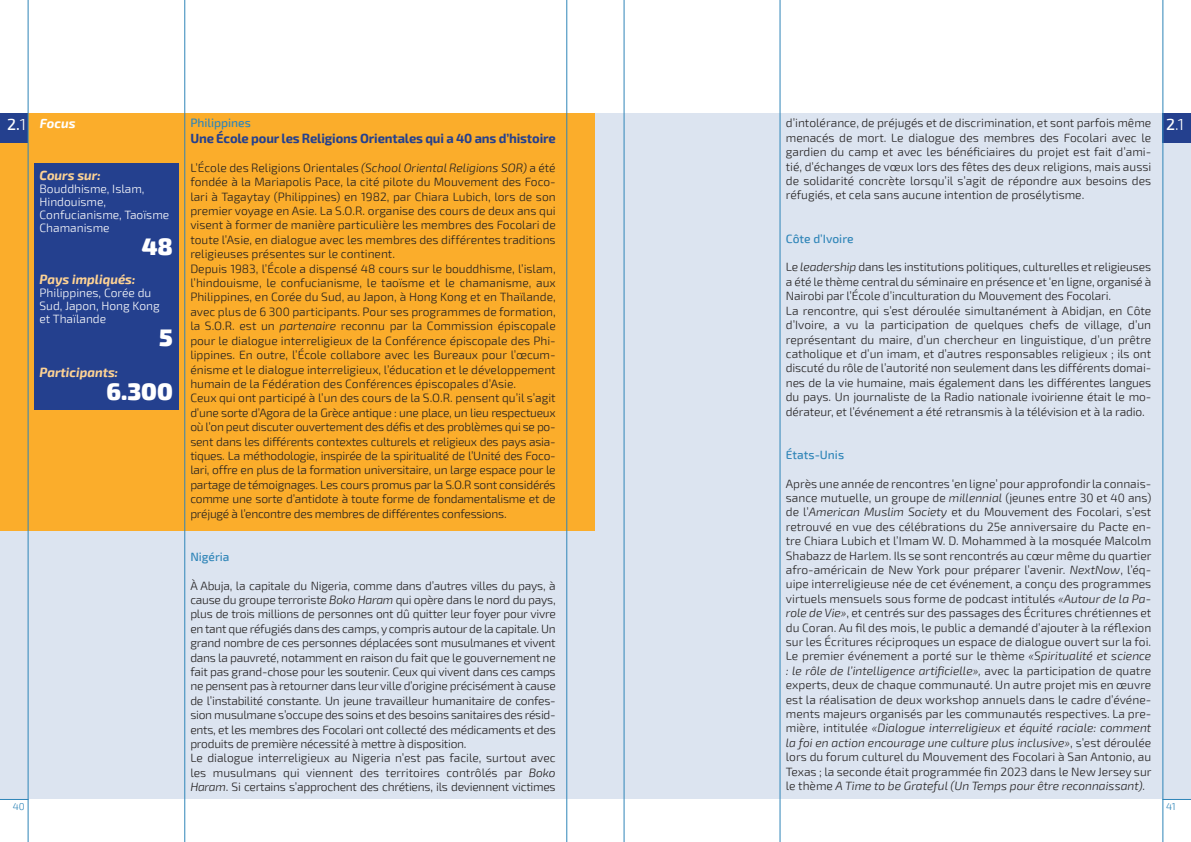
<style>
.page{position:relative;width:1191px;height:842px;background:#fff}
.page>*{position:absolute;margin:0;border:0;box-sizing:border-box;transform-origin:0 0}
.t1{font:900 24px "Exo 2";color:#fff}
.t2{font:500 16px "Exo 2";color:#fff}
.t3{font:300 16px "Exo 2";color:#fff}
.t4{font:700 13px "Exo 2";letter-spacing:-.01em;color:#24408e}
.t5{font:italic 700 13px "Exo 2";color:#fed394}
.t6{font:italic 700 13px "Exo 2";color:#fff}
.t7{font:300 12px/14.4px "Exo 2";letter-spacing:-.01em;color:#221f1f}
.t8{font:300 12px/13px "Exo 2";color:#fff}
.t9{font:500 12px "Exo 2";color:#2f85b8}
.t10{font:300 10px "Exo 2";color:#2f85b8}
.s1{font-style:italic}
.s2{font-weight:300}
.s3{font-weight:500}
</style>
<div class="page">
<div style="left:0;top:113px;width:595px;height:686px;background:#dce4f0"></div>
<div style="left:0;top:113px;width:595px;height:418px;background:#fbad2b"></div>
<div style="left:595px;top:113px;width:596px;height:686px;background:#dce4f0"></div>
<div style="left:0;top:113px;width:28px;height:30px;background:#24408e"></div>
<div style="left:1162px;top:113px;width:29px;height:30px;background:#24408e"></div>
<hr style="left:28px;top:0;width:1px;height:842px;background:#2f85b8">
<svg style="left:0;top:799px;width:29px;height:1px"></svg>
<svg style="left:1163px;top:799px;width:28px;height:1px"></svg>
<hr style="left:184px;top:0;width:1px;height:842px;background:#2f85b8">
<hr style="left:779px;top:0;width:1px;height:842px;background:#2f85b8">
<hr style="left:566px;top:0;width:1px;height:842px;background:#2f85b8">
<hr style="left:623px;top:0;width:1px;height:842px;background:#2f85b8">
<hr style="left:1162px;top:0;width:1px;height:842px;background:#2f85b8">
<div style="left:34px;top:163px;width:145px;height:246px;background:#24408e"></div>
<p class="t7" style="left:786px;top:116px;width:367px;text-align:justify">d’intolérance, de préjugés et de discrimination, et sont parfois même menacés de mort. Le dialogue des membres des Focolari avec le gardien du camp et avec les bénéficiaires du projet est fait d’ami&shy;tié, d’échanges de vœux lors des fêtes des deux religions, mais aussi de solidarité concrète lorsqu’il s’agit de répondre aux besoins des réfugiés, et cela sans aucune intention de prosélytisme.</p>
<p class="t9" style="left:786px;top:231px;width:69px">Côte d’Ivoire</p>
<p class="t7" style="left:786px;top:260px;width:367px">Le <span class="s1">leadership</span> dans les institutions politiques, culturelles et religieuses a été le thème central du séminaire en présence et ‘en ligne, organisé à Nairobi par l’École d’inculturation du Mouvement des Focolari.<br>La rencontre, qui s’est déroulée simultanément à Abidjan, en Côte d’Ivoire, a vu la participation de quelques chefs de village, d’un représentant du maire, d’un chercheur en linguistique, d’un prêtre catholique et d’un imam, et d’autres responsables religieux ; ils ont discuté du rôle de l’autorité non seulement dans les différents domai&shy;nes de la vie humaine, mais également dans les différentes langues du pays. Un journaliste de la Radio nationale ivoirienne était le mo&shy;dérateur, et l’événement a été retransmis à la télévision et à la radio.</p>
<p class="t9" style="left:786px;top:447px;width:60px">États-Unis</p>
<p class="t7" style="left:786px;top:476px;width:367px;text-align:justify">Après une année de rencontres ‘en ligne’ pour approfondir la connais&shy;sance mutuelle, un groupe de <span class="s1">millennial</span> (jeunes entre 30 et 40 ans) de l’<span class="s1">American Muslim Society</span> et du Mouvement des Focolari, s’est retrouvé en vue des célébrations du 25e anniversaire du Pacte en&shy;tre Chiara Lubich et l’Imam W. D. Mohammed à la mosquée Malcolm Shabazz de Harlem. Ils se sont rencontrés au cœur même du quartier afro-américain de New York pour préparer l’avenir. <span class="s1">NextNow</span>, l’éq&shy;uipe interreligieuse née de cet événement, a conçu des programmes virtuels mensuels sous forme de podcast intitulés <span class="s1">«Autour de la Pa&shy;role de Vie»</span>, et centrés sur des passages des Écritures chrétiennes et du Coran. Au fil des mois, le public a demandé d’ajouter à la réflexion sur les Écritures réciproques un espace de dialogue ouvert sur la foi.<br>Le premier événement a porté sur le thème <span class="s1">«Spiritualité et science : le rôle de l’intelligence artificielle»,</span> avec la participation de quatre experts, deux de chaque communauté. Un autre projet mis en œuvre est la réalisation de deux workshop annuels dans le cadre d’événe&shy;ments majeurs organisés par les communautés respectives. La pre&shy;mière, intitulée <span class="s1">«Dialogue interreligieux et équité raciale: comment la foi en action encourage une culture plus inclusive»</span>, s’est déroulée lors du forum culturel du Mouvement des Focolari à San Antonio, au Texas ; la seconde était programmée fin 2023 dans le New Jersey sur le thème <span class="s1">A Time to be Grateful (Un Temps pour être reconnaissant).</span></p>
<h2 class="t2" style="left:7px;top:115px;width:20px">2.<span class="s2">1</span></h2>
<h2 class="t3" style="left:1166px;top:115px;width:20px"><span class="s3">2</span>.1</h2>
<p class="t6" style="left:40px;top:118px;width:37px">Focus</p>
<p class="t9" style="left:190px;top:116px;width:62px">Philippines</p>
<p class="t4" style="left:190px;top:131px;width:367px">Une École pour les Religions Orientales qui a 40 ans d’histoire</p>
<p class="t7" style="left:190px;top:161px;width:367px">L’École des Religions Orientales <span class="s1">(School Oriental Religions SOR)</span> a été fondée à la Mariapolis Pace, la cité pilote du Mouvement des Foco&shy;lari à Tagaytay (Philippines) en 1982, par Chiara Lubich, lors de son premier voyage en Asie. La S.O.R. organise des cours de deux ans qui visent à former de manière particulière les membres des Focolari de toute l’Asie, en dialogue avec les membres des différentes traditions religieuses présentes sur le continent.<br>Depuis 1983, l’École a dispensé 48 cours sur le bouddhisme, l’islam, l’hindouisme, le confucianisme, le taoïsme et le chamanisme, aux Philippines, en Corée du Sud, au Japon, à Hong Kong et en Thaïlande, avec plus de 6 300 participants. Pour ses programmes de formation, la S.O.R. est un <span class="s1">partenaire</span> reconnu par la Commission épiscopale pour le dialogue interreligieux de la Conférence épiscopale des Phi&shy;lippines. En outre, l’École collabore avec les Bureaux pour l’œcum&shy;énisme et le dialogue interreligieux, l’éducation et le développement humain de la Fédération des Conférences épiscopales d’Asie.<br>Ceux qui ont participé à l’un des cours de la S.O.R. pensent qu’il s’agit d’une sorte d’Agora de la Grèce antique : une place, un lieu respectueux où l’on peut discuter ouvertement des défis et des problèmes qui se po&shy;sent dans les différents contextes culturels et religieux des pays asia&shy;tiques. La méthodologie, inspirée de la spiritualité de l’Unité des Foco&shy;lari, offre en plus de la formation universitaire, un large espace pour le partage de témoignages. Les cours promus par la S.O.R sont considérés comme une sorte d’antidote à toute forme de fondamentalisme et de préjugé à l’encontre des membres de différentes confessions.</p>
<p class="t9" style="left:190px;top:549px;width:41px">Nigéria</p>
<p class="t7" style="left:190px;top:578px;width:367px">À Abuja, la capitale du Nigeria, comme dans d’autres villes du pays, à cause du groupe terroriste <span class="s1">Boko Haram</span> qui opère dans le nord du pays, plus de trois millions de personnes ont dû quitter leur foyer pour vivre en tant que réfugiés dans des camps, y compris autour de la capitale. Un grand nombre de ces personnes déplacées sont musulmanes et vivent dans la pauvreté, notamment en raison du fait que le gouvernement ne fait pas grand-chose pour les soutenir. Ceux qui vivent dans ces camps ne pensent pas à retourner dans leur ville d’origine précisément à cause de l’instabilité constante. Un jeune travailleur humanitaire de confes&shy;sion musulmane s’occupe des soins et des besoins sanitaires des résid&shy;ents, et les membres des Focolari ont collecté des médicaments et des produits de première nécessité à mettre à disposition.<br>Le dialogue interreligieux au Nigeria n’est pas facile, surtout avec les musulmans qui viennent des territoires contrôlés par <span class="s1">Boko Haram</span>. Si certains s’approchent des chrétiens, ils deviennent victimes</p>
<p class="t5" style="left:40px;top:170px;width:63px">Cours sur:</p>
<p class="t8" style="left:40px;top:183px;width:131px">Bouddhisme, Islam,<br>Hindouisme,<br>Confucianisme, Taoïsme<br>Chamanisme</p>
<h1 class="t1" style="left:142px;top:238px;width:33px">48</h1>
<p class="t5" style="left:40px;top:274px;width:97px">Pays impliqués:</p>
<p class="t8" style="left:40px;top:286px;width:122px">Philippines, Corée du<br>Sud, Japon, Hong Kong et Thaïlande</p>
<h1 class="t1" style="left:159px;top:328px;width:15px">5</h1>
<p class="t5" style="left:40px;top:367px;width:80px">Participants:</p>
<h1 class="t1" style="left:107px;top:382px;width:68px">6.300</h1>
<p class="t10" style="left:13px;top:801px;width:14px">40</p>
<p class="t10" style="left:1166px;top:801px;width:11px">41</p>
</div>
